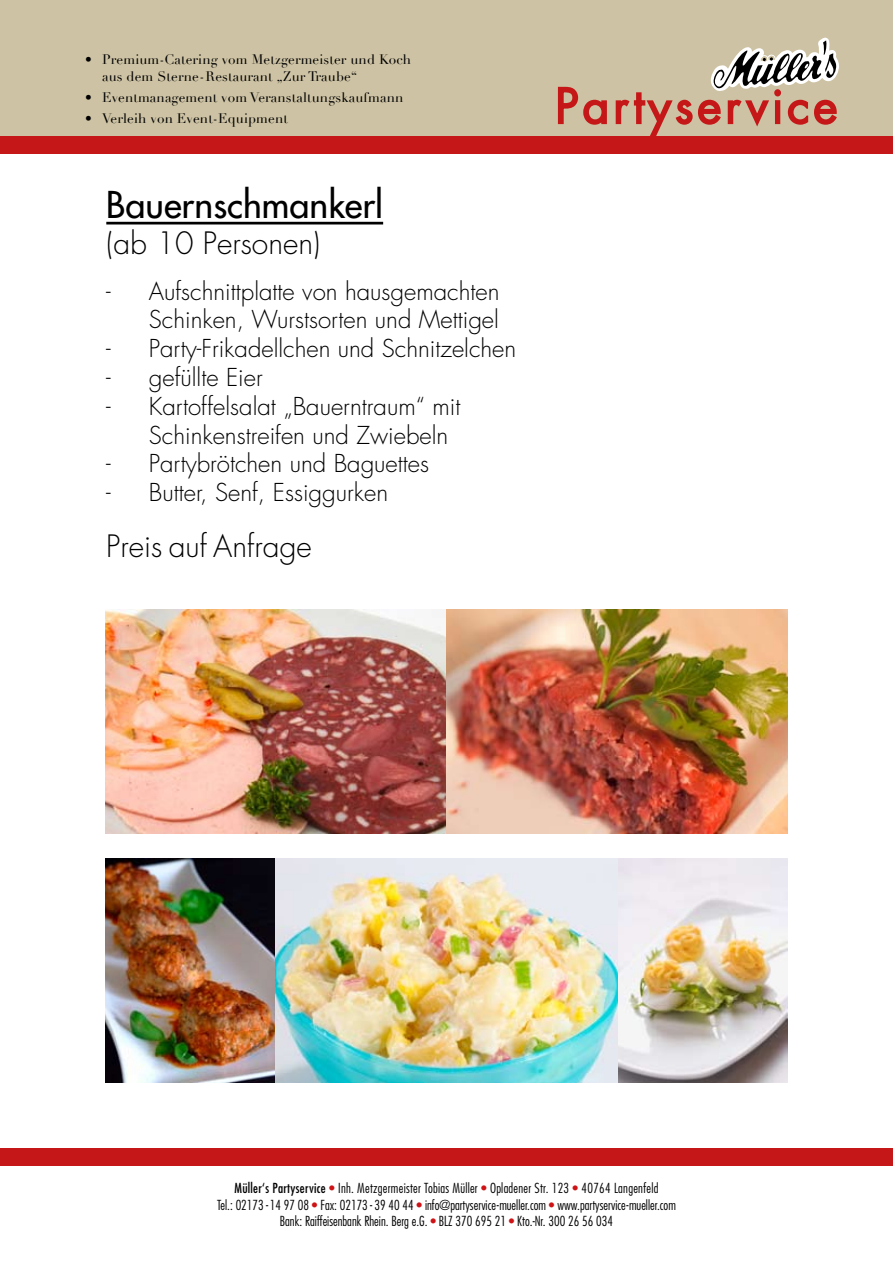
<style>
.page{position:relative;width:893px;height:1263px;background:#fff}
.page>*{position:absolute;margin:0;border:0;box-sizing:border-box;transform-origin:0 0}
.t1{font:36px "Futura";color:#000}
.t2{font:300 30px "Futura";color:#000}
.t3{font:300 24px/28.8px "Futura";color:#000;text-align:right}
.t4{font:300 condensed 13.5px/16.5px "Futura";color:#000;text-align:center}
.t5{font:13.5px/16.8px "Didot";letter-spacing:.01em;color:#000}
.s1{font-weight:400}
.s2{color:#cd1316}
</style>
<div class="page">
<div style="left:0;top:0;width:893px;height:136px;background:#cdc2a3"></div>
<div style="left:0;top:136px;width:893px;height:17px;background:#c51718"></div>
<svg style="left:557px;top:86px;width:50px;height:39px"></svg>
<svg style="left:615px;top:40px;width:223px;height:96px"></svg>
<div style="left:0;top:1148px;width:893px;height:17px;background:#c51718"></div>
<hr style="left:106px;top:222px;width:277px;height:2px;background:#000">
<img style="left:105px;top:858px;width:683px;height:224px">
<img style="left:105px;top:610px;width:683px;height:223px">
<p class="t5" style="left:102px;top:51px;width:311px;text-indent:-17px">• Premium-Catering vom Metzgermeister und Koch aus dem Sterne-Restaurant „Zur Traube“</p>
<p class="t5" style="left:85px;top:89px;width:320px">• Eventmanagement vom Veranstaltungskaufmann</p>
<p class="t5" style="left:85px;top:110px;width:204px">• Verleih von Event-Equipment</p>
<h1 class="t1" style="left:106px;top:181px;width:278px">Bauernschmankerl</h1>
<h2 class="t2" style="left:106px;top:225px;width:215px">(ab 10 Personen)</h2>
<h3 class="t3" style="left:106px;top:277px;width:395px">- Aufschnittplatte von hausgemachten<br>Schinken, Wurstsorten und Mettigel</h3>
<h3 class="t3" style="left:106px;top:335px;width:411px">- Party-Frikadellchen und Schnitzelchen</h3>
<h3 class="t3" style="left:106px;top:364px;width:158px">- gefüllte Eier</h3>
<h3 class="t3" style="left:149px;top:392px;width:313px;text-align:left;text-indent:-43px">- Kartoffelsalat „Bauerntraum“ mit<br>Schinkenstreifen und Zwiebeln</h3>
<h3 class="t3" style="left:106px;top:450px;width:324px">- Partybrötchen und Baguettes</h3>
<h3 class="t3" style="left:106px;top:479px;width:283px">- Butter, Senf, Essiggurken</h3>
<h2 class="t2" style="left:106px;top:528px;width:207px">Preis auf Anfrage</h2>
<p class="t4" style="left:217px;top:1180px;width:460px"><span class="s1">Müller‘s Partyservice</span> <span class="s2">•</span> Inh. Metzgermeister Tobias Müller <span class="s2">•</span> Opladener Str. 123 <span class="s2">•</span> 40764 Langenfeld<br>Tel.: 02173 - 14 97 08 <span class="s2">•</span> Fax: 02173 - 39 40 44 <span class="s2">•</span> info@partyservice-mueller.com <span class="s2">•</span> www.partyservice-mueller.com<br>Bank: Raiffeisenbank Rhein. Berg e.G. <span class="s2">•</span> BLZ 370 695 21 <span class="s2">•</span> Kto.-Nr. 300 26 56 034</p>
</div>
